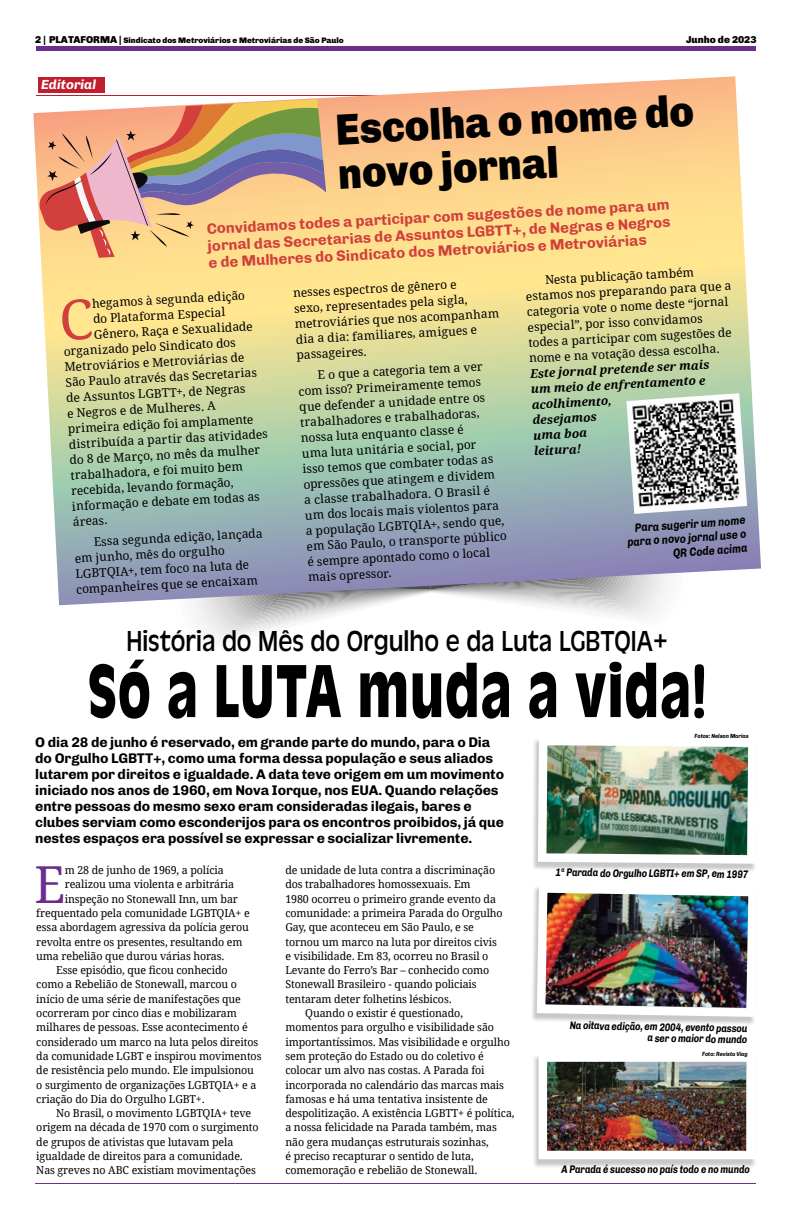
<style>
.page{position:relative;width:792px;height:1224px;background:#fff}
.page>*{position:absolute;margin:0;border:0;box-sizing:border-box;transform-origin:0 0}
.t1{font:700 78px "Antigoni Bd";letter-spacing:.025em;color:#000;scale:.69 1}
.t2{font:51.1px "Droid Serif";color:#6c2e8d}
.t3{font:900 44px/44px "Chivo";color:#000;scale:.91 1}
.t4{font:30px "Antique Oli";color:#000;scale:.88 1}
.t5{font:700 15px/17px "Chivo";color:#d1403c;text-align:justify}
.t6{font:700 14px/16px "Chivo";letter-spacing:-.01em;color:#000}
.t7{font:italic 700 13.2px "Chivo";color:#fff}
.t8{font:12px/15.5px "Droid Serif";color:#000}
.t9{font:italic 700 12px/15.5px "Droid Serif";color:#000}
.t10{font:italic 700 12px/14px "Chivo";color:#000;text-align:right;scale:.85 1}
.t11{font:11px "Droid Serif";letter-spacing:-.01em;color:#000}
.t12{font:italic 700 11px/11px "Chivo";letter-spacing:-.01em;color:#000;text-align:right;scale:.82 1}
.t13{font:900 10px "Chivo";color:#000}
.t14{font:900 8px "Chivo";color:#000}
.t15{font:italic 700 6px "Chivo";letter-spacing:-.01em;color:#000;scale:.9 1}
.s1{font-size:10px}
</style>
<div class="page">
<hr style="left:36px;top:46px;width:720px;height:4px;background:#6c2e8d">
<hr style="left:36px;top:50px;width:720px;height:1px;background:#6c2e8d">
<hr style="left:36px;top:1183px;width:720px;height:1px;background:#6c308d">
<svg style="left:196px;top:605px;width:461px;height:34px"></svg>
<svg style="left:33px;top:76px;width:728px;height:529px;background:#d1cca6"></svg>
<div style="left:38px;top:77px;width:67px;height:16px;background:#be1e2d"></div>
<img style="left:533px;top:740px;width:222px;height:131px">
<img style="left:538px;top:740px;width:217px;height:124px">
<img style="left:532px;top:887px;width:222px;height:137px">
<img style="left:537px;top:887px;width:217px;height:130px">
<img style="left:534px;top:1056px;width:221px;height:111px">
<img style="left:539px;top:1056px;width:216px;height:103px">
<svg style="left:38px;top:99px;width:288px;height:159px;background:#d6ac88"></svg>
<img style="left:626px;top:393px;width:121px;height:121px">
<svg style="left:61px;top:299px;width:31px;height:42px"></svg>
<p class="t14" style="left:35px;top:34px;width:310px"><span class="s1">2 | PLATAFORMA |</span> Sindicato dos Metroviários e Metroviárias de São Paulo</p>
<p class="t13" style="left:686px;top:32px;width:72px">Junho de 2023</p>
<p class="t7" style="left:41px;top:75px;width:57px">Editorial</p>
<h3 class="t3" style="left:335px;top:106px;width:396px;rotate:-3deg">Escolha o nome do novo jornal</h3>
<h3 class="t5" style="left:206px;top:220px;width:465px;rotate:-3deg">Convidamos todes a participar com sugestões de nome para um jornal das Secretarias de Assuntos LGBTT+, de Negras e Negros e de Mulheres do Sindicato dos Metroviários e Metroviárias</h3>
<p class="t8" style="left:525px;top:273px;width:207px;text-indent:20px;rotate:-3deg">Nesta publicação também estamos nos preparando para que a categoria vote o nome deste “jornal especial”, por isso convidamos todes a participar com sugestões de nome e na votação dessa escolha.</p>
<p class="t9" style="left:530px;top:366px;width:181px;rotate:-3deg">Este jornal pretende ser mais um meio de enfrentamento e acolhimento,<br>desejamos<br>uma boa<br>leitura!</p>
<p class="t8" style="left:293px;top:285px;width:206px;rotate:-3deg">nesses espectros de gênero e<br>sexo, representades pela sigla, metroviáries que nos acompanham dia a dia: familiares, amigues e passageires.</p>
<p class="t8" style="left:297px;top:368px;width:202px;text-indent:20px;rotate:-3deg">E o que a categoria tem a ver com isso? Primeiramente temos que defender a unidade entre os trabalhadores e trabalhadoras, nossa luta enquanto classe é<br>uma luta unitária e social, por<br>isso temos que combater todas as opressões que atingem e dividem a classe trabalhadora. O Brasil é um dos locais mais violentos para a população LGBTQIA+, sendo que, em São Paulo, o transporte público é sempre apontado como o local mais opressor.</p>
<p class="t8" style="left:92px;top:295px;width:154px;rotate:-3deg">hegamos à segunda edição</p>
<p class="t8" style="left:93px;top:311px;width:134px;rotate:-3deg">do Plataforma Especial</p>
<p class="t8" style="left:94px;top:326px;width:160px;rotate:-3deg">Gênero, Raça e Sexualidade</p>
<p class="t8" style="left:64px;top:343px;width:173px;rotate:-3deg">organizado pelo Sindicato dos</p>
<p class="t8" style="left:64px;top:359px;width:181px;rotate:-3deg">Metroviários e Metroviárias de</p>
<p class="t8" style="left:65px;top:374px;width:193px;rotate:-3deg">São Paulo através das Secretarias</p>
<p class="t8" style="left:66px;top:390px;width:181px;rotate:-3deg">de Assuntos LGBTT+, de Negras</p>
<p class="t8" style="left:67px;top:405px;width:150px;rotate:-3deg">e Negros e de Mulheres. A</p>
<p class="t8" style="left:68px;top:421px;width:187px;rotate:-3deg">primeira edição foi amplamente</p>
<p class="t8" style="left:68px;top:436px;width:201px;rotate:-3deg">distribuída a partir das atividades</p>
<p class="t8" style="left:69px;top:452px;width:192px;rotate:-3deg">do 8 de Março, no mês da mulher</p>
<p class="t8" style="left:70px;top:467px;width:174px;rotate:-3deg">trabalhadora, e foi muito bem</p>
<p class="t8" style="left:71px;top:483px;width:164px;rotate:-3deg">recebida, levando formação,</p>
<p class="t8" style="left:72px;top:498px;width:189px;rotate:-3deg">informação e debate em todas as</p>
<p class="t8" style="left:72px;top:514px;width:36px;rotate:-3deg">áreas.</p>
<p class="t8" style="left:74px;top:535px;width:190px;text-indent:20px;rotate:-3deg">Essa segunda edição, lançada em junho, mês do orgulho<br>LGBTQIA+, tem foco na luta de companheires que se encaixam</p>
<p class="t10" style="left:626px;top:521px;width:142px;rotate:-4deg">Para sugerir um nome para o novo jornal use o<br>QR Code acima</p>
<h3 class="t4" style="left:126px;top:624px;width:617px">História do Mês do Orgulho e da Luta LGBTQIA+</h3>
<h1 class="t1" style="left:88px;top:639px;width:898px">Só a LUTA muda a vida!</h1>
<p class="t6" style="left:35px;top:733px;width:470px">O dia 28 de junho é reservado, em grande parte do mundo, para o Dia do Orgulho LGBTT+, como uma forma dessa população e seus aliados lutarem por direitos e igualdade. A data teve origem em um movimento iniciado nos anos de 1960, em Nova Iorque, nos EUA. Quando relações entre pessoas do mesmo sexo eram consideradas ilegais, bares e clubes serviam como esconderijos para os encontros proibidos, já que nestes espaços era possível se expressar e socializar livremente.</p>
<h2 class="t2" style="left:34px;top:849px;width:32px">E</h2>
<p class="t11" style="left:65px;top:862px;width:161px">m 28 de junho de 1969, a polícia</p>
<p class="t11" style="left:285px;top:862px;width:211px">de unidade de luta contra a discriminação</p>
<p class="t11" style="left:285px;top:877px;width:187px">dos trabalhadores homossexuais. Em</p>
<p class="t11" style="left:285px;top:891px;width:212px">1980 ocorreu o primeiro grande evento da</p>
<p class="t11" style="left:285px;top:905px;width:219px">comunidade: a primeira Parada do Orgulho</p>
<p class="t11" style="left:285px;top:920px;width:190px">Gay, que aconteceu em São Paulo, e se</p>
<p class="t11" style="left:285px;top:934px;width:213px">tornou um marco na luta por direitos civis</p>
<p class="t11" style="left:285px;top:948px;width:205px">e visibilidade. Em 83, ocorreu no Brasil o</p>
<p class="t11" style="left:285px;top:963px;width:206px">Levante do Ferro’s Bar – conhecido como</p>
<p class="t11" style="left:285px;top:977px;width:193px">Stonewall Brasileiro - quando policiais</p>
<p class="t11" style="left:285px;top:991px;width:168px">tentaram deter folhetins lésbicos.</p>
<p class="t11" style="left:305px;top:1005px;width:159px">Quando o existir é questionado,</p>
<p class="t11" style="left:285px;top:1020px;width:210px">momentos para orgulho e visibilidade são</p>
<p class="t11" style="left:285px;top:1034px;width:226px">importantíssimos. Mas visibilidade e orgulho</p>
<p class="t11" style="left:285px;top:1048px;width:200px">sem proteção do Estado ou do coletivo é</p>
<p class="t11" style="left:285px;top:1063px;width:201px">colocar um alvo nas costas. A Parada foi</p>
<p class="t11" style="left:285px;top:1077px;width:220px">incorporada no calendário das marcas mais</p>
<p class="t11" style="left:285px;top:1091px;width:204px">famosas e há uma tentativa insistente de</p>
<p class="t11" style="left:285px;top:1106px;width:231px">despolitização. A existência LGBTT+ é política,</p>
<p class="t11" style="left:285px;top:1120px;width:213px">a nossa felicidade na Parada também, mas</p>
<p class="t11" style="left:285px;top:1134px;width:205px">não gera mudanças estruturais sozinhas,</p>
<p class="t11" style="left:285px;top:1148px;width:190px">é preciso recapturar o sentido de luta,</p>
<p class="t11" style="left:285px;top:1163px;width:194px">comemoração e rebelião de Stonewall.</p>
<p class="t11" style="left:65px;top:877px;width:171px">realizou uma violenta e arbitrária</p>
<p class="t11" style="left:65px;top:891px;width:175px">inspeção no Stonewall Inn, um bar</p>
<p class="t11" style="left:36px;top:905px;width:215px">frequentado pela comunidade LGBTQIA+ e</p>
<p class="t11" style="left:36px;top:920px;width:214px">essa abordagem agressiva da polícia gerou</p>
<p class="t11" style="left:36px;top:934px;width:208px">revolta entre os presentes, resultando em</p>
<p class="t11" style="left:36px;top:948px;width:190px">uma rebelião que durou várias horas.</p>
<p class="t11" style="left:56px;top:963px;width:173px">Esse episódio, que ficou conhecido</p>
<p class="t11" style="left:36px;top:977px;width:202px">como a Rebelião de Stonewall, marcou o</p>
<p class="t11" style="left:36px;top:991px;width:206px">início de uma série de manifestações que</p>
<p class="t11" style="left:36px;top:1005px;width:202px">ocorreram por cinco dias e mobilizaram</p>
<p class="t11" style="left:36px;top:1020px;width:213px">milhares de pessoas. Esse acontecimento é</p>
<p class="t11" style="left:36px;top:1034px;width:223px">considerado um marco na luta pelos direitos</p>
<p class="t11" style="left:36px;top:1048px;width:227px">da comunidade LGBT e inspirou movimentos</p>
<p class="t11" style="left:36px;top:1063px;width:219px">de resistência pelo mundo. Ele impulsionou</p>
<p class="t11" style="left:36px;top:1077px;width:222px">o surgimento de organizações LGBTQIA+ e a</p>
<p class="t11" style="left:36px;top:1091px;width:170px">criação do Dia do Orgulho LGBT+.</p>
<p class="t11" style="left:56px;top:1106px;width:197px">No Brasil, o movimento LGBTQIA+ teve</p>
<p class="t11" style="left:36px;top:1120px;width:224px">origem na década de 1970 com o surgimento</p>
<p class="t11" style="left:36px;top:1134px;width:199px">de grupos de ativistas que lutavam pela</p>
<p class="t11" style="left:36px;top:1148px;width:208px">igualdade de direitos para a comunidade.</p>
<p class="t11" style="left:36px;top:1163px;width:221px">Nas greves no ABC existiam movimentações</p>
<p class="t15" style="left:695px;top:732px;width:62px">Fotos: Nelson Marias</p>
<p class="t12" style="left:556px;top:867px;width:237px">1ª Parada do Orgulho LGBTI+ em SP, em 1997</p>
<p class="t12" style="left:570px;top:1019px;width:218px;rotate:1deg">Na oitava edição, em 2004, evento passou a ser o maior do mundo</p>
<p class="t15" style="left:702px;top:1049px;width:52px">Foto: Revista Viag</p>
<p class="t12" style="left:562px;top:1163px;width:231px">A Parada é sucesso no país todo e no mundo</p>
</div>
